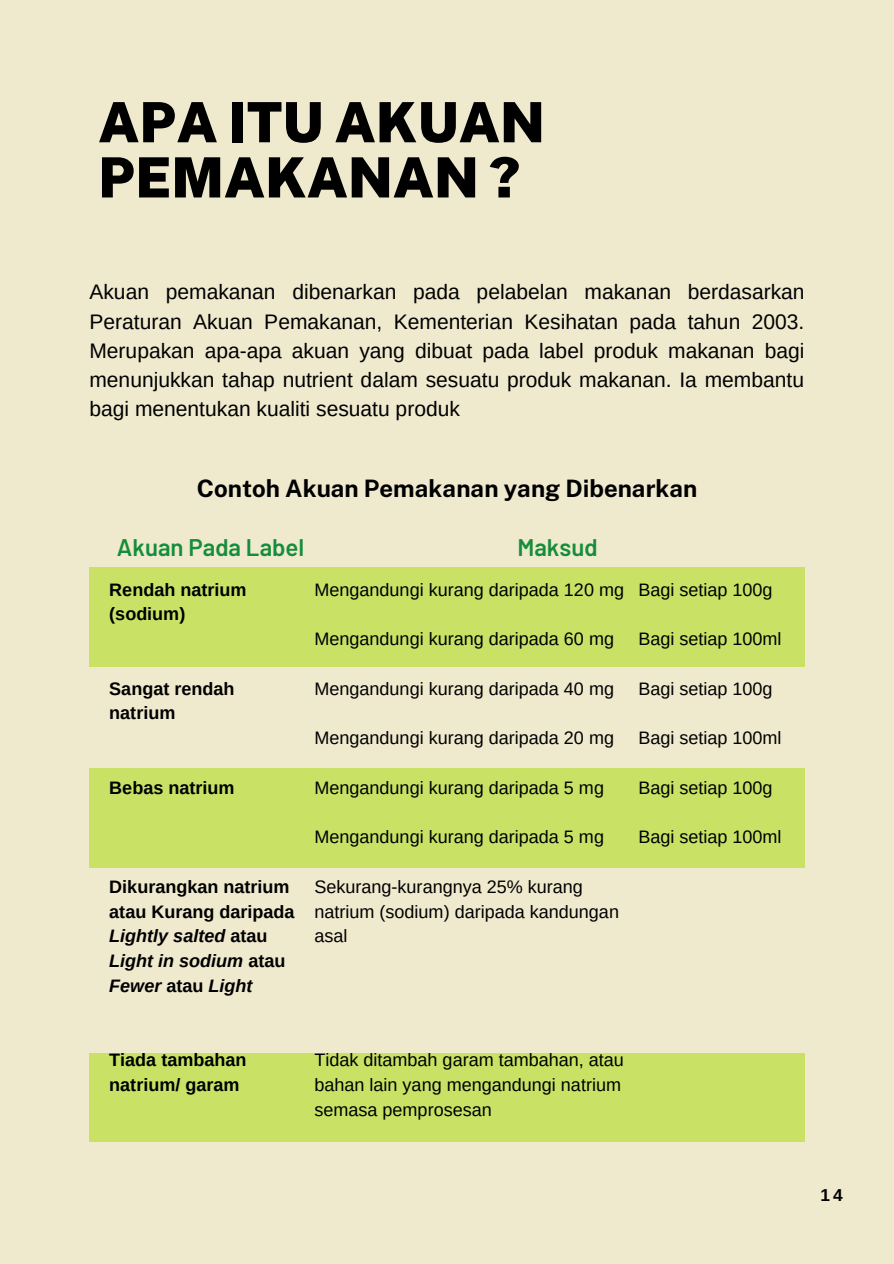
<style>
.page{position:relative;width:894px;height:1264px;background:#fff}
.page>*{position:absolute;margin:0;border:0;box-sizing:border-box;transform-origin:0 0}
.t1{font:900 55.5px/55.2px "Public Sans";color:#000}
.t2{font:700 24px "Public Sans";color:#000}
.t3{font:600 24px "Barlow";color:#168d3b}
.t4{font:21px/29.2px "Arimo";color:#000;text-align:justify}
.t5{font:18px/24.8px "Arimo";color:#000}
.t6{font:700 18px/24.8px "Arimo";color:#000}
.t7{font:700 17.25px "Arimo";color:#000}
.s1{font-style:italic}
</style>
<div class="page">
<div style="left:0;top:0;width:893px;height:1263px;background:#efe9ce"></div>
<div style="left:89px;top:568px;width:715px;height:99px;background:#c9e265"></div>
<div style="left:89px;top:768px;width:715px;height:99px;background:#c9e265"></div>
<div style="left:89px;top:1052px;width:715px;height:89px;background:#c9e265"></div>
<h1 class="t1" style="left:98px;top:94px;width:448px">APA ITU AKUAN<br>PEMAKANAN ?</h1>
<p class="t4" style="left:89px;top:277px;width:716px">Akuan pemakanan dibenarkan pada pelabelan makanan berdasarkan Peraturan Akuan Pemakanan, Kementerian Kesihatan pada tahun 2003.<br>Merupakan apa-apa akuan yang dibuat pada label produk makanan bagi menunjukkan tahap nutrient dalam sesuatu produk makanan. Ia membantu bagi menentukan kualiti sesuatu produk</p>
<h2 class="t2" style="left:197px;top:474px;width:502px">Contoh Akuan Pemakanan yang Dibenarkan</h2>
<h2 class="t3" style="left:117px;top:532px;width:189px">Akuan Pada Label</h2>
<h2 class="t3" style="left:517px;top:532px;width:82px">Maksud</h2>
<p class="t6" style="left:109px;top:577px;width:139px">Rendah natrium (sodium)</p>
<p class="t5" style="left:314px;top:577px;width:311px">Mengandungi kurang daripada 120 mg</p>
<p class="t5" style="left:314px;top:626px;width:301px">Mengandungi kurang daripada 60 mg</p>
<p class="t5" style="left:314px;top:676px;width:301px">Mengandungi kurang daripada 40 mg</p>
<p class="t5" style="left:314px;top:725px;width:301px">Mengandungi kurang daripada 20 mg</p>
<p class="t5" style="left:314px;top:775px;width:291px">Mengandungi kurang daripada 5 mg</p>
<p class="t5" style="left:314px;top:824px;width:291px">Mengandungi kurang daripada 5 mg</p>
<p class="t5" style="left:314px;top:874px;width:306px">Sekurang-kurangnya 25% kurang natrium (sodium) daripada kandungan asal</p>
<p class="t6" style="left:109px;top:676px;width:127px">Sangat rendah natrium</p>
<p class="t6" style="left:109px;top:775px;width:127px">Bebas natrium</p>
<p class="t6" style="left:109px;top:874px;width:187px">Dikurangkan natrium atau Kurang daripada<br><span class="s1">Lightly salted</span> atau<br><span class="s1">Light in sodium</span> atau<br><span class="s1">Fewer</span> atau <span class="s1">Light</span></p>
<p class="t5" style="left:638px;top:577px;width:136px">Bagi setiap 100g</p>
<p class="t5" style="left:638px;top:626px;width:145px">Bagi setiap 100ml</p>
<p class="t5" style="left:638px;top:676px;width:136px">Bagi setiap 100g</p>
<p class="t5" style="left:638px;top:725px;width:145px">Bagi setiap 100ml</p>
<p class="t5" style="left:638px;top:775px;width:136px">Bagi setiap 100g</p>
<p class="t5" style="left:638px;top:824px;width:145px">Bagi setiap 100ml</p>
<p class="t6" style="left:109px;top:1047px;width:139px">Tiada tambahan natrium/ garam</p>
<p class="t5" style="left:314px;top:1047px;width:311px">Tidak ditambah garam tambahan, atau bahan lain yang mengandungi natrium semasa pemprosesan</p>
<p class="t7" style="left:820px;top:1185px;width:24px">14</p>
</div>
